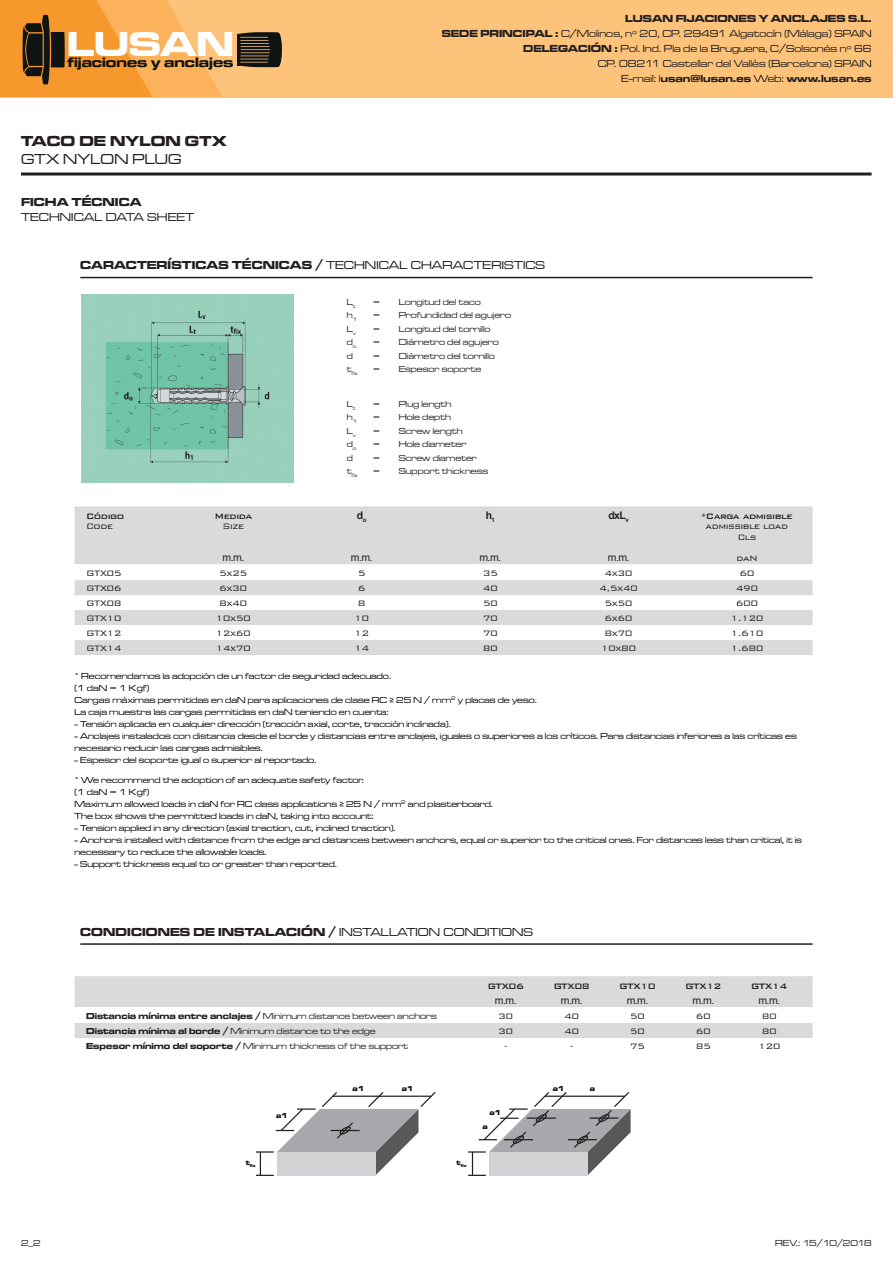
<style>
.page{position:relative;width:893px;height:1263px;background:#fff}
.page>*{position:absolute;margin:0;border:0;box-sizing:border-box;transform-origin:0 0}
.t1{font:35.55px "Microgramma D Bold Exte";color:#fff}
.t2{font:700 expanded 15px "Microgramma DOT";letter-spacing:.01em;color:#231f20}
.t3{font:500 expanded 15px "Microgramma DOT";letter-spacing:.01em;color:#231f20}
.t4{font:14.25px "Microgramma D Bold Exte";color:#0f1313}
.t5{font:700 expanded 12px "Microgramma DOT";letter-spacing:.01em;color:#231f20}
.t6{font:500 expanded 12px "Microgramma DOT";letter-spacing:.01em;color:#231f20}
.t7{font:300 10.5px/15px "Bank Gothic BT";letter-spacing:-.05em;color:#231f20;text-align:center}
.t8{font:10.5px/15px "Microgramma D Medi Exte";color:#231f20;text-align:right}
.t9{font:10.5px "Microgramma D Bold Exte";color:#231f20}
.t10{font:500 10.5px "Bank Gothic BT";letter-spacing:-.05em;color:#231f20}
.t11{font:10.5px "Arial";color:#231f20}
.t12{font:700 10.5px "Arial";color:#231f20}
.t13{font:9px/12px "Microgramma D Medi Exte";color:#000001}
.t14{font:9px "Microgramma D Medi Exte";color:#231f20}
.t15{font:500 expanded 9px/15px "Microgramma DOT";color:#231f20}
.t16{font:9px "Microgramma D Medi Exte";letter-spacing:-.05em;color:#231f20}
.t17{font:700 expanded 7.35px "Microgramma DOT";color:#000001}
.t18{font:5.25px "Microgramma D Medi Exte";letter-spacing:.005em;color:#231f20}
.t19{font:700 expanded 4.35px "Microgramma DOT";color:#000001}
.s1{font-family:"Microgramma D Bold Exte"}
.s2{font-family:"Microgramma D Medi Exte"}
.s3{font-weight:500}
.s4{font-weight:700}
</style>
<div class="page">
<hr style="left:21px;top:173px;width:851px;height:3px;background:#231f20">
<div style="left:0;top:0;width:893px;height:97px;background:#fdc37b"></div>
<svg style="left:237px;top:32px;width:45px;height:35px;background:#373124"></svg>
<hr style="left:237px;top:34px;width:2px;height:31px;background:#0f1313">
<svg style="left:0;top:0;width:222px;height:97px;background:#e59a42"></svg>
<hr style="left:80px;top:943px;width:733px;height:2px;background:#231f20">
<svg style="left:74px;top:976px;width:739px;height:62px;fill:#d9dadc"></svg>
<svg style="left:256px;top:1092px;width:180px;height:84px"></svg>
<svg style="left:468px;top:1092px;width:163px;height:84px"></svg>
<hr style="left:80px;top:277px;width:733px;height:1px;background:#231f20">
<img style="left:82px;top:294px;width:211px;height:189px">
<svg style="left:74px;top:506px;width:739px;height:149px;fill:#d9dadc"></svg>
<h1 class="t1" style="left:67px;top:20px;width:168px">LUSAN</h1>
<h3 class="t4" style="left:68px;top:53px;width:167px">fijaciones y anclajes</h3>
<h2 class="t2" style="left:21px;top:131px;width:207px">TACO DE NYLON GTX</h2>
<h2 class="t3" style="left:21px;top:150px;width:162px">GTX NYLON PLUG</h2>
<h3 class="t5" style="left:21px;top:194px;width:122px">FICHA TÉCNICA</h3>
<h3 class="t6" style="left:21px;top:209px;width:175px">TECHNICAL DATA SHEET</h3>
<p class="t9" style="left:625px;top:11px;width:248px">LUSAN FIJACIONES Y ANCLAJES S.L.</p>
<p class="t8" style="left:442px;top:25px;width:431px"><span class="s1">SEDE PRINCIPAL :</span> C/Molinos, nº 20, CP. 29491 Algatocín (Málaga) SPAIN<br><span class="s1">DELEGACIÓN :</span> Pol. Ind. Pla de la Bruguera, C/Solsonés nº 66<br>CP. 08211 Castellar del Vallès (Barcelona) SPAIN</p>
<p class="t9" style="left:621px;top:71px;width:252px"><span class="s2">E-mail: l</span>usan@lusan.es <span class="s2">Web:</span> www.lusan.es</p>
<h3 class="t5" style="left:80px;top:257px;width:466px">CARACTERÍSTICAS TÉCNICAS / <span class="s3">TECHNICAL CHARACTERISTICS</span></h3>
<p class="t14" style="left:347px;top:296px;width:10px">L<sub>t</sub></p>
<p class="t14" style="left:373px;top:296px;width:9px">=</p>
<p class="t14" style="left:399px;top:296px;width:84px">Longitud del taco</p>
<p class="t14" style="left:347px;top:310px;width:12px">h<sub>1</sub></p>
<p class="t14" style="left:373px;top:310px;width:9px">=</p>
<p class="t14" style="left:399px;top:310px;width:114px">Profundidad del agujero</p>
<p class="t14" style="left:347px;top:323px;width:11px">L<sub>v</sub></p>
<p class="t14" style="left:373px;top:323px;width:9px">=</p>
<p class="t14" style="left:399px;top:323px;width:93px">Longitud del tornillo</p>
<p class="t14" style="left:347px;top:337px;width:11px">d<sub>o</sub></p>
<p class="t14" style="left:373px;top:337px;width:9px">=</p>
<p class="t14" style="left:399px;top:337px;width:102px">Diámetro del agujero</p>
<p class="t14" style="left:347px;top:350px;width:8px">d</p>
<p class="t14" style="left:373px;top:350px;width:9px">=</p>
<p class="t14" style="left:399px;top:350px;width:98px">Diámetro del tornillo</p>
<p class="t18" style="left:347px;top:370px;width:13px"><sup>t</sup>fix</p>
<p class="t14" style="left:373px;top:364px;width:9px">=</p>
<p class="t14" style="left:399px;top:364px;width:84px">Espesor soporte</p>
<p class="t14" style="left:347px;top:398px;width:10px">L<sub>t</sub></p>
<p class="t14" style="left:373px;top:398px;width:9px">=</p>
<p class="t14" style="left:399px;top:398px;width:54px">Plug length</p>
<p class="t14" style="left:347px;top:412px;width:12px">h<sub>1</sub></p>
<p class="t14" style="left:373px;top:412px;width:9px">=</p>
<p class="t14" style="left:399px;top:412px;width:54px">Hole depth</p>
<p class="t14" style="left:347px;top:425px;width:11px">L<sub>v</sub></p>
<p class="t14" style="left:373px;top:425px;width:9px">=</p>
<p class="t14" style="left:399px;top:425px;width:65px">Screw length</p>
<p class="t14" style="left:347px;top:439px;width:11px">d<sub>o</sub></p>
<p class="t14" style="left:373px;top:439px;width:9px">=</p>
<p class="t14" style="left:399px;top:439px;width:69px">Hole diameter</p>
<p class="t14" style="left:347px;top:452px;width:8px">d</p>
<p class="t14" style="left:373px;top:452px;width:9px">=</p>
<p class="t14" style="left:399px;top:452px;width:80px">Screw diameter</p>
<p class="t18" style="left:347px;top:472px;width:13px"><sup>t</sup>fix</p>
<p class="t14" style="left:373px;top:466px;width:9px">=</p>
<p class="t14" style="left:399px;top:466px;width:91px">Support thickness</p>
<p class="t12" style="left:486px;top:508px;width:11px">h<sub>1</sub></p>
<p class="t11" style="left:479px;top:550px;width:23px">m.m.</p>
<p class="t7" style="left:483px;top:565px;width:17px;text-align:justify">35<br>40<br>50<br>70<br>70<br>80</p>
<p class="t12" style="left:608px;top:508px;width:22px">dxL<sub>v</sub></p>
<p class="t11" style="left:608px;top:550px;width:23px">m.m.</p>
<p class="t7" style="left:599px;top:565px;width:40px">4x30<br>4,5x40<br>5x50<br>6x60<br>8x70<br>10x80</p>
<p class="t12" style="left:357px;top:508px;width:11px">d<sub>o</sub></p>
<p class="t11" style="left:351px;top:550px;width:23px">m.m.</p>
<p class="t7" style="left:354px;top:565px;width:17px">5<br>6<br>8<br>10<br>12<br>14</p>
<p class="t13" style="left:74px;top:670px;width:464px">* Recomendamos la adopción de un factor de seguridad adecuado.<br>(1 daN = 1 Kgf)<br>Cargas máximas permitidas en daN para aplicaciones de clase RC ≥ 25 N / mm<sup>2</sup> y placas de yeso.<br>La caja muestra las cargas permitidas en daN teniendo en cuenta:</p>
<p class="t13" style="left:74px;top:718px;width:378px">- Tensión aplicada en cualquier dirección (tracción axial, corte, tracción inclinada).</p>
<p class="t13" style="left:74px;top:730px;width:724px">- Anclajes instalados con distancia desde el borde y distancias entre anclajes, iguales o superiores a los críticos. Para distancias inferiores a las críticas es necesario reducir las cargas admisibles.</p>
<p class="t13" style="left:74px;top:750px;width:291px;line-height:19.6px">- Espesor del soporte igual o superior al reportado.<br>* We recommend the adoption of an adequate safety factor.</p>
<p class="t13" style="left:74px;top:786px;width:420px">(1 daN = 1 Kgf)<br>Maximum allowed loads in daN for RC class applications ≥ 25 N / mm<sup>2</sup> and plasterboard.<br>The box shows the permitted loads in daN, taking into account:</p>
<p class="t13" style="left:74px;top:822px;width:323px">- Tension applied in any direction (axial traction, cut, inclined traction).</p>
<p class="t13" style="left:74px;top:834px;width:729px">- Anchors installed with distance from the edge and distances between anchors, equal or superior to the critical ones. For distances less than critical, it is necessary to reduce the allowable loads.</p>
<p class="t13" style="left:74px;top:858px;width:264px">- Support thickness equal to or greater than reported.</p>
<p class="t10" style="left:86px;top:510px;width:40px">Código</p>
<p class="t7" style="left:86px;top:519px;width:29px">Code</p>
<p class="t10" style="left:701px;top:510px;width:93px">*Carga admisible</p>
<p class="t7" style="left:705px;top:521px;width:85px;line-height:10.5px">admissible load<br>Cls</p>
<p class="t7" style="left:730px;top:550px;width:35px">daN<br>60<br>490<br>600<br>1.120<br>1.610<br>1.680</p>
<p class="t10" style="left:215px;top:510px;width:39px">Medida</p>
<p class="t7" style="left:222px;top:519px;width:24px">Size</p>
<p class="t11" style="left:223px;top:550px;width:23px">m.m.</p>
<p class="t7" style="left:216px;top:565px;width:37px">5x25<br>6x30<br>8x40<br>10x50<br>12x60<br>14x70</p>
<p class="t7" style="left:86px;top:565px;width:37px;text-align:justify">GTX05<br>GTX06<br>GTX08<br>GTX10<br>GTX12<br>GTX14</p>
<h3 class="t5" style="left:80px;top:924px;width:454px">CONDICIONES DE INSTALACIÓN / <span class="s3">INSTALLATION CONDITIONS</span></h3>
<p class="t15" style="left:86px;top:1008px;width:352px"><span class="s4">Distancia mínima entre anclajes /</span> Minimum distance between anchors<br><span class="s4">Distancia mínima al borde /</span> Minimum distance to the edge<br><span class="s4">Espesor mínimo del soporte /</span> Minimum thickness of the support</p>
<p class="t19" style="left:246px;top:1163px;width:12px"><sup>t</sup>fix</p>
<p class="t17" style="left:276px;top:1111px;width:13px">a1</p>
<p class="t17" style="left:353px;top:1084px;width:13px">a1</p>
<p class="t17" style="left:402px;top:1084px;width:13px">a1</p>
<p class="t10" style="left:487px;top:980px;width:38px">GTX06</p>
<p class="t11" style="left:495px;top:993px;width:23px">m.m.</p>
<p class="t7" style="left:498px;top:1008px;width:17px">30<br>30 -</p>
<p class="t19" style="left:457px;top:1163px;width:12px"><sup>t</sup>fix</p>
<p class="t17" style="left:489px;top:1107px;width:13px">a1</p>
<p class="t17" style="left:482px;top:1122px;width:7px">a</p>
<p class="t10" style="left:553px;top:980px;width:38px">GTX08</p>
<p class="t11" style="left:561px;top:993px;width:23px">m.m.</p>
<p class="t7" style="left:564px;top:1008px;width:17px">40<br>40 -</p>
<p class="t17" style="left:553px;top:1084px;width:13px">a1</p>
<p class="t17" style="left:590px;top:1084px;width:7px">a</p>
<p class="t10" style="left:619px;top:980px;width:38px">GTX10</p>
<p class="t11" style="left:627px;top:993px;width:23px">m.m.</p>
<p class="t7" style="left:630px;top:1008px;width:17px;text-align:justify">50<br>50<br>75</p>
<p class="t10" style="left:685px;top:980px;width:38px">GTX12</p>
<p class="t11" style="left:693px;top:993px;width:23px">m.m.</p>
<p class="t7" style="left:696px;top:1008px;width:17px;text-align:justify">60<br>60<br>85</p>
<p class="t10" style="left:751px;top:980px;width:38px">GTX14</p>
<p class="t11" style="left:758px;top:993px;width:23px">m.m.</p>
<p class="t7" style="left:758px;top:1008px;width:24px">80<br>80<br>120</p>
<p class="t14" style="left:21px;top:1237px;width:21px">2_2</p>
<p class="t16" style="left:775px;top:1237px;width:98px">REV.: 15/10/2018</p>
</div>
